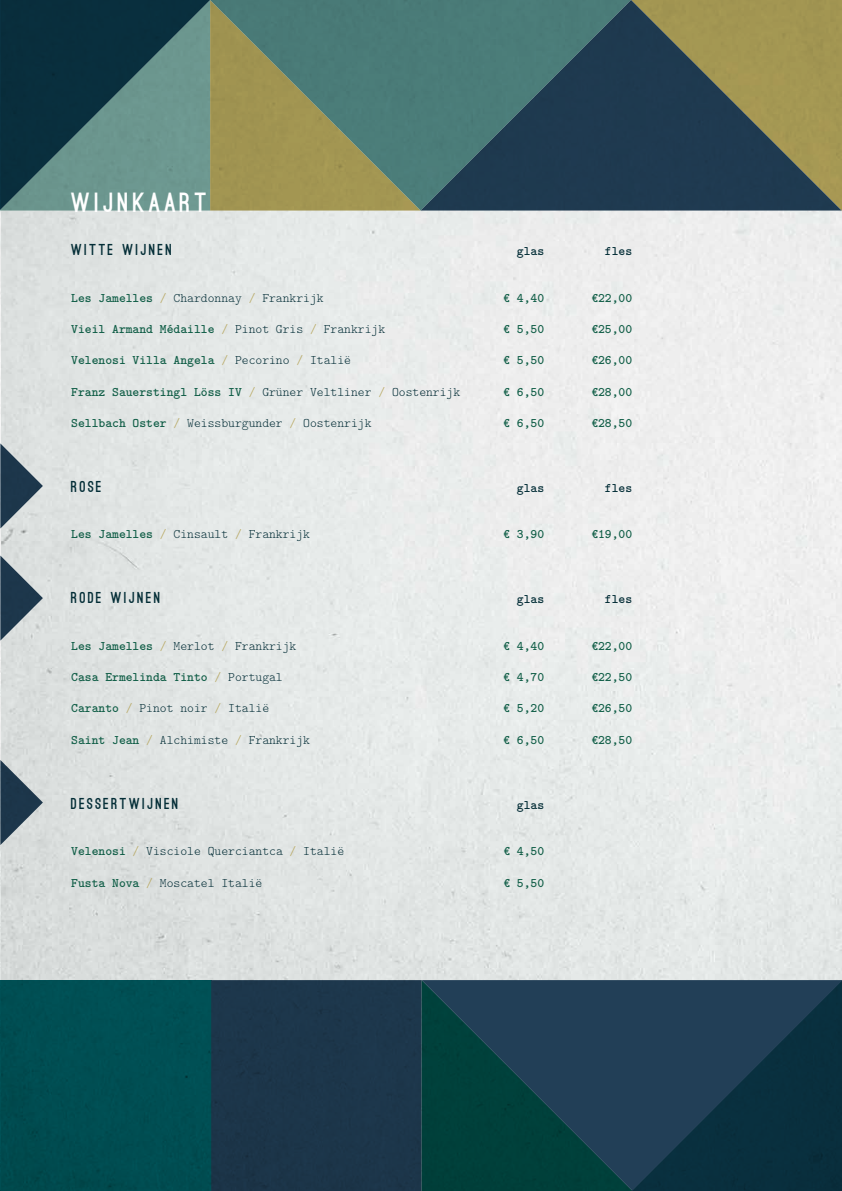
<style>
.page{position:relative;width:842px;height:1191px;background:#fff}
.page>*{position:absolute;margin:0;border:0;box-sizing:border-box;transform-origin:0 0}
.t1{font:900 26.3px "Ostrich Sans";letter-spacing:.15em;color:#fff}
.t2{font:900 15px "Ostrich Sans";letter-spacing:.15em;color:#042e37}
.t3{font:13px "LM Mono Lt 10";color:#042e37}
.t4{font:700 13px "LM Mono Lt 10";color:#125f48}
.t5{font:700 13px "LM Mono Lt 10";color:#042e37}
.s1{font-weight:700;color:#125f48}
.s2{color:#b6a55b}
.s3{font-weight:400;color:#b6a55b}
.s4{font-weight:400;color:#042e37}
</style>
<div class="page">
<img style="left:0;top:210px;width:842px;height:770px">
<svg style="left:9px;top:0;width:193px;height:210px;background:#3a6266"></svg>
<svg style="left:202px;top:0;width:219px;height:210px;background:#738766"></svg>
<svg style="left:623px;top:210px;width:219px;height:9px;background:#dfe1e2"></svg>
<svg style="left:421px;top:0;width:421px;height:210px;background:#4b615a"></svg>
<div style="left:0;top:0;width:9px;height:210px;background:#092e3c"></div>
<svg style="left:0;top:443px;width:43px;height:85px;background:#7d8c96"></svg>
<svg style="left:0;top:555px;width:43px;height:85px;background:#7c8b95"></svg>
<svg style="left:0;top:760px;width:43px;height:85px;background:#7b8993"></svg>
<div style="left:0;top:980px;width:211px;height:211px;background:#004e53"></div>
<div style="left:211px;top:980px;width:211px;height:211px;background:#1c364a"></div>
<svg style="left:623px;top:971px;width:219px;height:220px;background:#cdd4d4"></svg>
<svg style="left:422px;top:980px;width:420px;height:210px;background:#133b49"></svg>
<svg style="left:0;top:1074px;width:9px;height:117px"></svg>
<h1 class="t1" style="left:71px;top:192px;width:137px">WIJNKAART</h1>
<p class="t2" style="left:71px;top:244px;width:102px">WITTE WIJNEN</p>
<p class="t5" style="left:517px;top:242px;width:29px">glas</p>
<p class="t5" style="left:605px;top:242px;width:29px">fles</p>
<p class="t3" style="left:71px;top:289px;width:254px"><span class="s1">Les Jamelles</span> <span class="s2">/</span> Chardonnay <span class="s2">/</span> Frankrijk</p>
<p class="t4" style="left:503px;top:288px;width:42px">€ 4,40</p>
<p class="t4" style="left:591px;top:288px;width:42px">€22,00</p>
<p class="t4" style="left:71px;top:320px;width:315px">Vieil Armand Médaille <span class="s3">/</span> <span class="s4">Pinot Gris</span> <span class="s3">/</span> <span class="s4">Frankrijk</span></p>
<p class="t4" style="left:503px;top:320px;width:42px">€ 5,50</p>
<p class="t4" style="left:591px;top:320px;width:42px">€25,00</p>
<p class="t4" style="left:71px;top:351px;width:281px">Velenosi Villa Angela <span class="s3">/</span> <span class="s4">Pecorino</span> <span class="s3">/</span> <span class="s4">Italië</span></p>
<p class="t4" style="left:503px;top:351px;width:42px">€ 5,50</p>
<p class="t4" style="left:591px;top:351px;width:42px">€26,00</p>
<p class="t3" style="left:71px;top:383px;width:391px"><span class="s1">Franz Sauerstingl Löss IV</span> <span class="s2">/</span> Grüner Veltliner <span class="s2">/</span> Oostenrijk</p>
<p class="t4" style="left:503px;top:382px;width:42px">€ 6,50</p>
<p class="t4" style="left:591px;top:382px;width:42px">€28,00</p>
<p class="t3" style="left:71px;top:414px;width:302px"><span class="s1">Sellbach Oster</span> <span class="s2">/</span> Weissburgunder <span class="s2">/</span> Oostenrijk</p>
<p class="t4" style="left:503px;top:413px;width:42px">€ 6,50</p>
<p class="t4" style="left:591px;top:413px;width:42px">€28,50</p>
<p class="t2" style="left:71px;top:480px;width:32px">ROSE</p>
<p class="t5" style="left:517px;top:478px;width:29px">glas</p>
<p class="t5" style="left:605px;top:478px;width:29px">fles</p>
<p class="t3" style="left:71px;top:525px;width:240px"><span class="s1">Les Jamelles</span> <span class="s2">/</span> Cinsault <span class="s2">/</span> Frankrijk</p>
<p class="t4" style="left:503px;top:525px;width:42px">€ 3,90</p>
<p class="t4" style="left:591px;top:525px;width:42px">€19,00</p>
<p class="t2" style="left:71px;top:592px;width:91px">RODE WIJNEN</p>
<p class="t5" style="left:517px;top:590px;width:29px">glas</p>
<p class="t5" style="left:605px;top:590px;width:29px">fles</p>
<p class="t3" style="left:71px;top:637px;width:227px"><span class="s1">Les Jamelles</span> <span class="s2">/</span> Merlot <span class="s2">/</span> Frankrijk</p>
<p class="t4" style="left:503px;top:636px;width:42px">€ 4,40</p>
<p class="t4" style="left:591px;top:636px;width:42px">€22,00</p>
<p class="t4" style="left:71px;top:668px;width:213px">Casa Ermelinda Tinto <span class="s3">/</span> <span class="s4">Portugal</span></p>
<p class="t4" style="left:503px;top:668px;width:42px">€ 4,70</p>
<p class="t4" style="left:591px;top:668px;width:42px">€22,50</p>
<p class="t3" style="left:71px;top:699px;width:199px"><span class="s1">Caranto</span> <span class="s2">/</span> Pinot noir <span class="s2">/</span> Italië</p>
<p class="t4" style="left:503px;top:699px;width:42px">€ 5,20</p>
<p class="t4" style="left:591px;top:699px;width:42px">€26,50</p>
<p class="t3" style="left:71px;top:731px;width:240px"><span class="s1">Saint Jean</span> <span class="s2">/</span> Alchimiste <span class="s2">/</span> Frankrijk</p>
<p class="t4" style="left:503px;top:730px;width:42px">€ 6,50</p>
<p class="t4" style="left:591px;top:730px;width:42px">€28,50</p>
<p class="t2" style="left:71px;top:797px;width:109px">DESSERTWIJNEN</p>
<p class="t5" style="left:517px;top:795px;width:29px">glas</p>
<p class="t3" style="left:71px;top:842px;width:274px"><span class="s1">Velenosi</span> <span class="s2">/</span> Visciole Querciantca <span class="s2">/</span> Italië</p>
<p class="t4" style="left:503px;top:842px;width:42px">€ 4,50</p>
<p class="t3" style="left:71px;top:873px;width:193px"><span class="s1">Fusta Nova</span> <span class="s2">/</span> Moscatel Italië</p>
<p class="t4" style="left:503px;top:873px;width:42px">€ 5,50</p>
</div>
